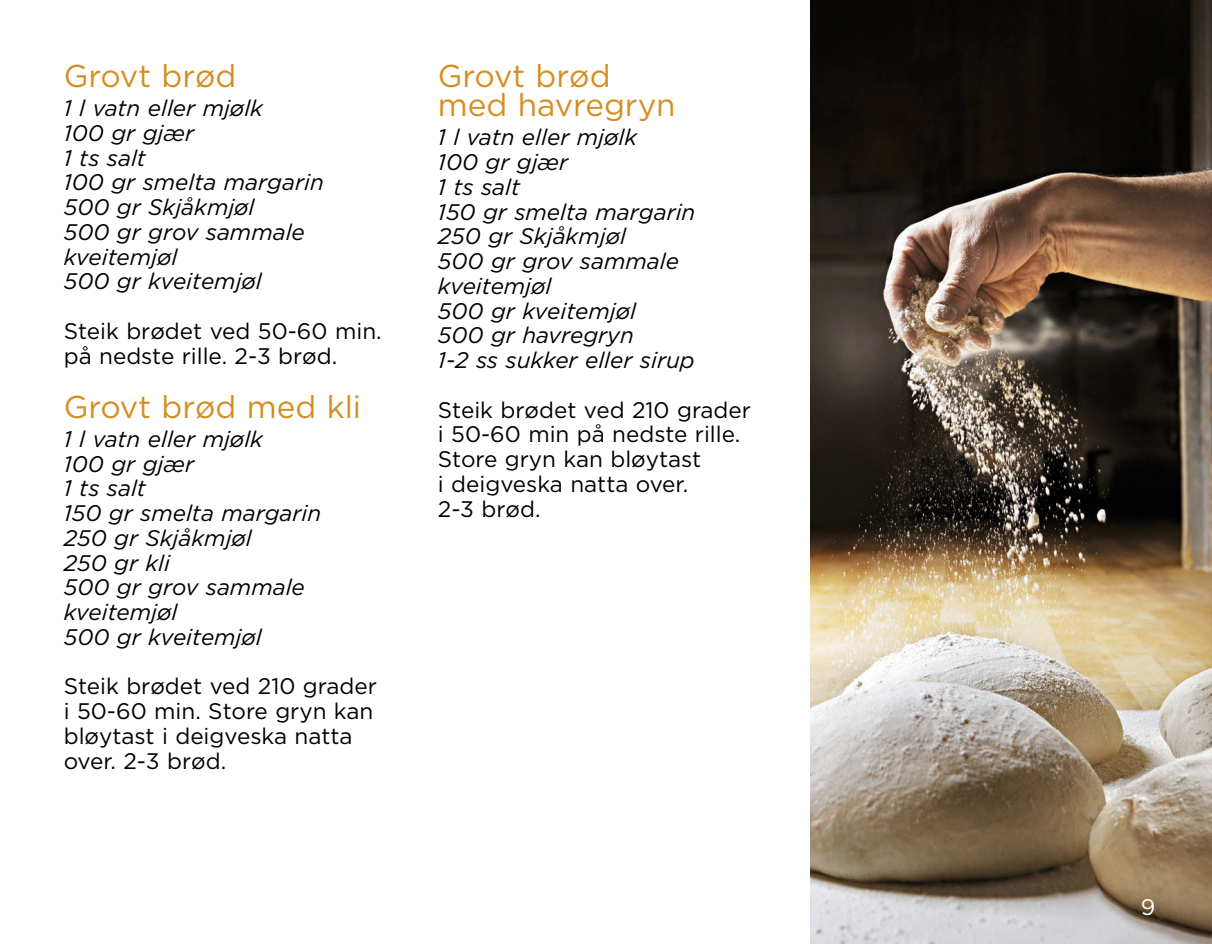
<style>
.page{position:relative;width:1212px;height:944px;background:#fff}
.page>*{position:absolute;margin:0;border:0;box-sizing:border-box;transform-origin:0 0}
.t1{font:31.5px/29.2px "Gotham Pro";color:#d48e21}
.t2{font:italic 22.5px/24.8px "Gotham Pro";color:#000}
.t3{font:22.5px/24.8px "Gotham Pro";color:#000}
.t4{font:22.5px "Gotham Pro";color:#fff}
</style>
<div class="page">
<img style="left:810px;top:0;width:402px;height:944px">
<h1 class="t1" style="left:64px;top:61px;width:174px">Grovt brød</h1>
<p class="t2" style="left:64px;top:96px;width:262px">1 l vatn eller mjølk<br>100 gr gjær<br>1 ts salt<br>100 gr smelta margarin<br>500 gr Skjåkmjøl<br>500 gr grov sammale kveitemjøl<br>500 gr kveitemjøl</p>
<p class="t3" style="left:64px;top:319px;width:319px">Steik brødet ved 50-60 min. på nedste rille. 2-3 brød.</p>
<h1 class="t1" style="left:64px;top:392px;width:299px">Grovt brød med kli</h1>
<p class="t2" style="left:64px;top:427px;width:259px">1 l vatn eller mjølk<br>100 gr gjær<br>1 ts salt<br>150 gr smelta margarin<br>250 gr Skjåkmjøl<br>250 gr kli<br>500 gr grov sammale kveitemjøl<br>500 gr kveitemjøl</p>
<p class="t3" style="left:64px;top:674px;width:315px">Steik brødet ved 210 grader i 50-60 min. Store gryn kan bløytast i deigveska natta over. 2-3 brød.</p>
<h1 class="t1" style="left:438px;top:61px;width:239px">Grovt brød med havregryn</h1>
<p class="t2" style="left:438px;top:125px;width:259px">1 l vatn eller mjølk<br>100 gr gjær<br>1 ts salt<br>150 gr smelta margarin<br>250 gr Skjåkmjøl<br>500 gr grov sammale kveitemjøl<br>500 gr kveitemjøl<br>500 gr havregryn<br>1-2 ss sukker eller sirup</p>
<p class="t3" style="left:438px;top:397px;width:315px">Steik brødet ved 210 grader i 50-60 min på nedste rille.<br>Store gryn kan bløytast<br>i deigveska natta over.<br>2-3 brød.</p>
<p class="t4" style="left:1141px;top:894px;width:16px">9</p>
</div>
